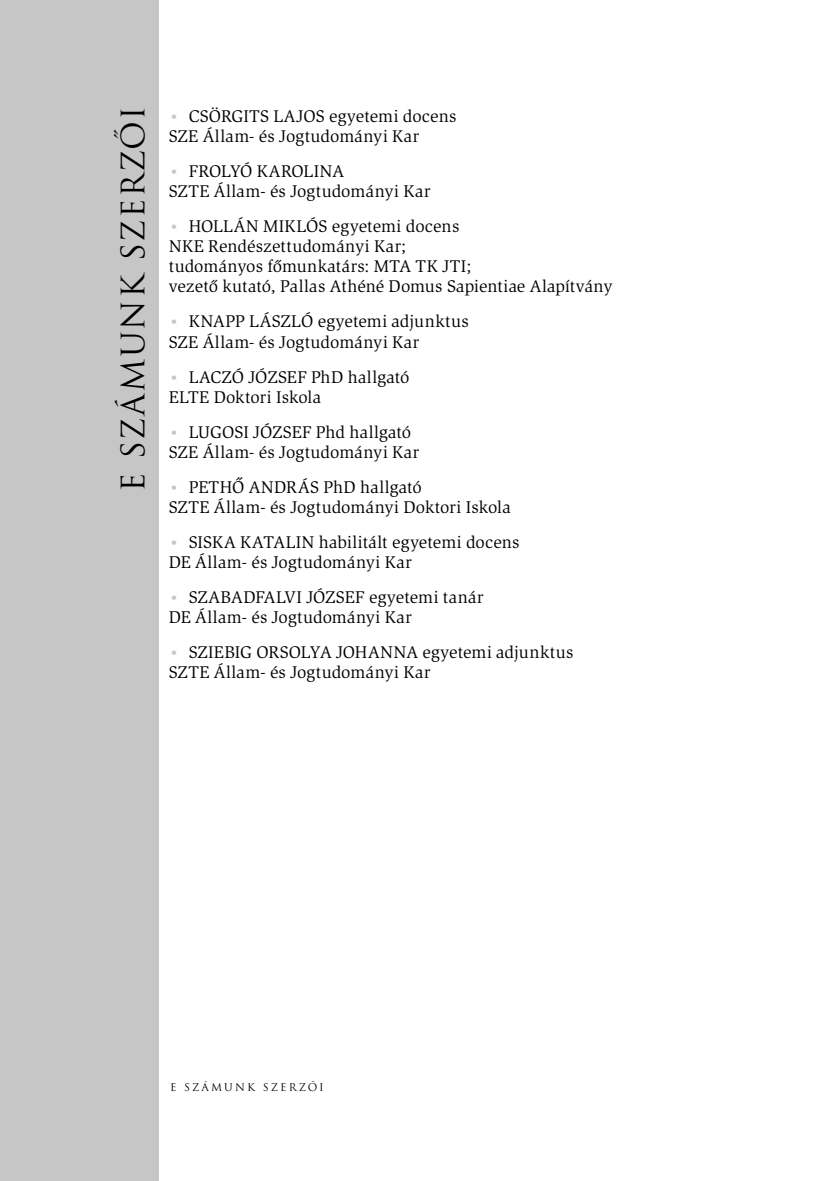
<style>
.page{position:relative;width:834px;height:1181px;background:#fff}
.page>*{position:absolute;margin:0;border:0;box-sizing:border-box;transform-origin:0 0}
.t1{font:31.5px "Trajan Pro";letter-spacing:.05em;color:#000}
.t2{font:17.5px/20.1px "Slimbach HU";letter-spacing:.015em;color:#000}
.t3{font:10.5px "Trajan Pro";letter-spacing:.2em;color:#000}
.s1{font-size:15.75px;color:#c6c6c6}
</style>
<div class="page">
<div style="left:0;top:0;width:159px;height:1181px;background:#c6c6c6"></div>
<h1 class="t1" style="left:113px;top:492px;width:387px;rotate:-90deg">E SZÁMUNK SZERZŐI</h1>
<p class="t2" style="left:169px;top:106px;width:289px"><span class="s1">•</span> CSÖRGITS LAJOS egyetemi docens<br>SZE Állam- és Jogtudományi Kar</p>
<p class="t2" style="left:169px;top:161px;width:263px"><span class="s1">•</span> FROLYÓ KAROLINA<br>SZTE Állam- és Jogtudományi Kar</p>
<p class="t2" style="left:169px;top:216px;width:445px"><span class="s1">•</span> HOLLÁN MIKLÓS egyetemi docens<br>NKE Rendészettudományi Kar;<br>tudományos főmunkatárs: MTA TK JTI;<br>vezető kutató, Pallas Athéné Domus Sapientiae Alapítvány</p>
<p class="t2" style="left:169px;top:312px;width:301px"><span class="s1">•</span> KNAPP LÁSZLÓ egyetemi adjunktus<br>SZE Állam- és Jogtudományi Kar</p>
<p class="t2" style="left:169px;top:367px;width:242px"><span class="s1">•</span> LACZÓ JÓZSEF PhD hallgató<br>ELTE Doktori Iskola</p>
<p class="t2" style="left:169px;top:422px;width:252px"><span class="s1">•</span> LUGOSI JÓZSEF Phd hallgató<br>SZE Állam- és Jogtudományi Kar</p>
<p class="t2" style="left:169px;top:477px;width:343px"><span class="s1">•</span> PETHŐ ANDRÁS PhD hallgató<br>SZTE Állam- és Jogtudományi Doktori Iskola</p>
<p class="t2" style="left:169px;top:532px;width:352px"><span class="s1">•</span> SISKA KATALIN habilitált egyetemi docens<br>DE Állam- és Jogtudományi Kar</p>
<p class="t2" style="left:169px;top:587px;width:316px"><span class="s1">•</span> SZABADFALVI JÓZSEF egyetemi tanár<br>DE Állam- és Jogtudományi Kar</p>
<p class="t2" style="left:169px;top:642px;width:406px"><span class="s1">•</span> SZIEBIG ORSOLYA JOHANNA egyetemi adjunktus<br>SZTE Állam- és Jogtudományi Kar</p>
<p class="t3" style="left:170px;top:1081px;width:155px">E SZÁMUNK SZERZŐI</p>
</div>
